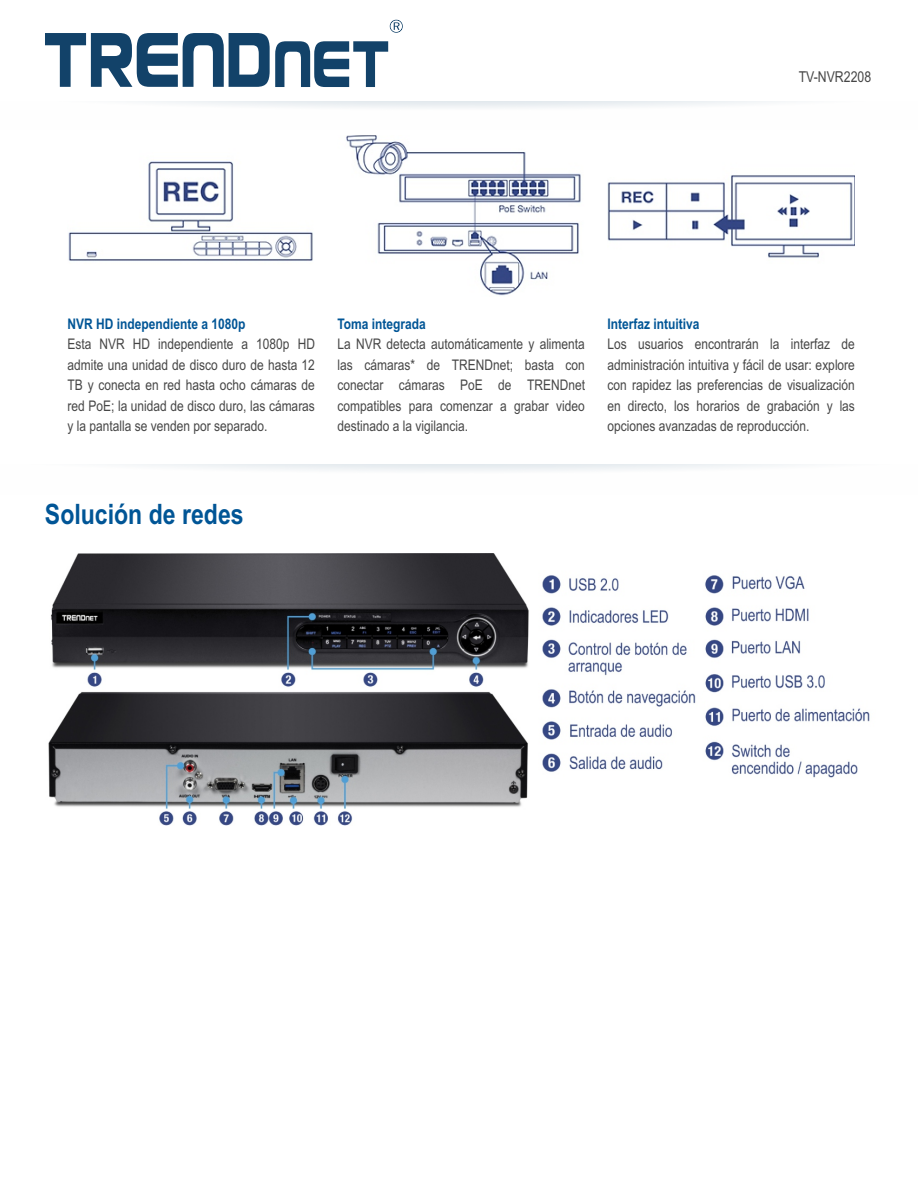
<style>
.page{position:relative;width:918px;height:1188px;background:#fff}
.page>*{position:absolute;margin:0;border:0;box-sizing:border-box;transform-origin:0 0}
.t1{font:700 28.2px "Arial Narrow";color:#005596}
.t2{font:15px "Arial Narrow";color:#464646}
.t3{font:14.7px/20.4px "Arial Narrow";color:#464646;text-align:justify}
.t4{font:700 14.7px "Arial Narrow";color:#005596}
</style>
<div class="page">
<img style="left:68px;top:161px;width:245px;height:100px">
<img style="left:346px;top:135px;width:235px;height:161px">
<img style="left:608px;top:175px;width:247px;height:83px">
<svg style="left:132px;top:464px;width:659px;height:7px"></svg>
<img style="left:48px;top:554px;width:822px;height:271px">
<svg style="left:45px;top:20px;width:358px;height:67px"></svg>
<svg style="left:149px;top:101px;width:626px;height:7px"></svg>
<p class="t2" style="left:799px;top:71px;width:74px">TV-NVR2208</p>
<p class="t4" style="left:68px;top:318px;width:179px">NVR HD independiente a 1080p</p>
<p class="t3" style="left:68px;top:335px;width:249px">Esta NVR HD independiente a 1080p HD admite una unidad de disco duro de hasta 12<br>TB y conecta en red hasta ocho cámaras de red PoE; la unidad de disco duro, las cámaras y la pantalla se venden por separado.</p>
<p class="t4" style="left:338px;top:318px;width:90px">Toma integrada</p>
<p class="t3" style="left:338px;top:335px;width:249px">La NVR detecta automáticamente y alimenta las cámaras* de TRENDnet; basta con conectar cámaras PoE de TRENDnet compatibles para comenzar a grabar video destinado a la vigilancia.</p>
<p class="t4" style="left:608px;top:318px;width:93px">Interfaz intuitiva</p>
<p class="t3" style="left:608px;top:335px;width:249px">Los usuarios encontrarán la interfaz de administración intuitiva y fácil de usar: explore con rapidez las preferencias de visualización en directo, los horarios de grabación y las opciones avanzadas de reproducción.</p>
<h1 class="t1" style="left:45px;top:504px;width:200px">Solución de redes</h1>
</div>
